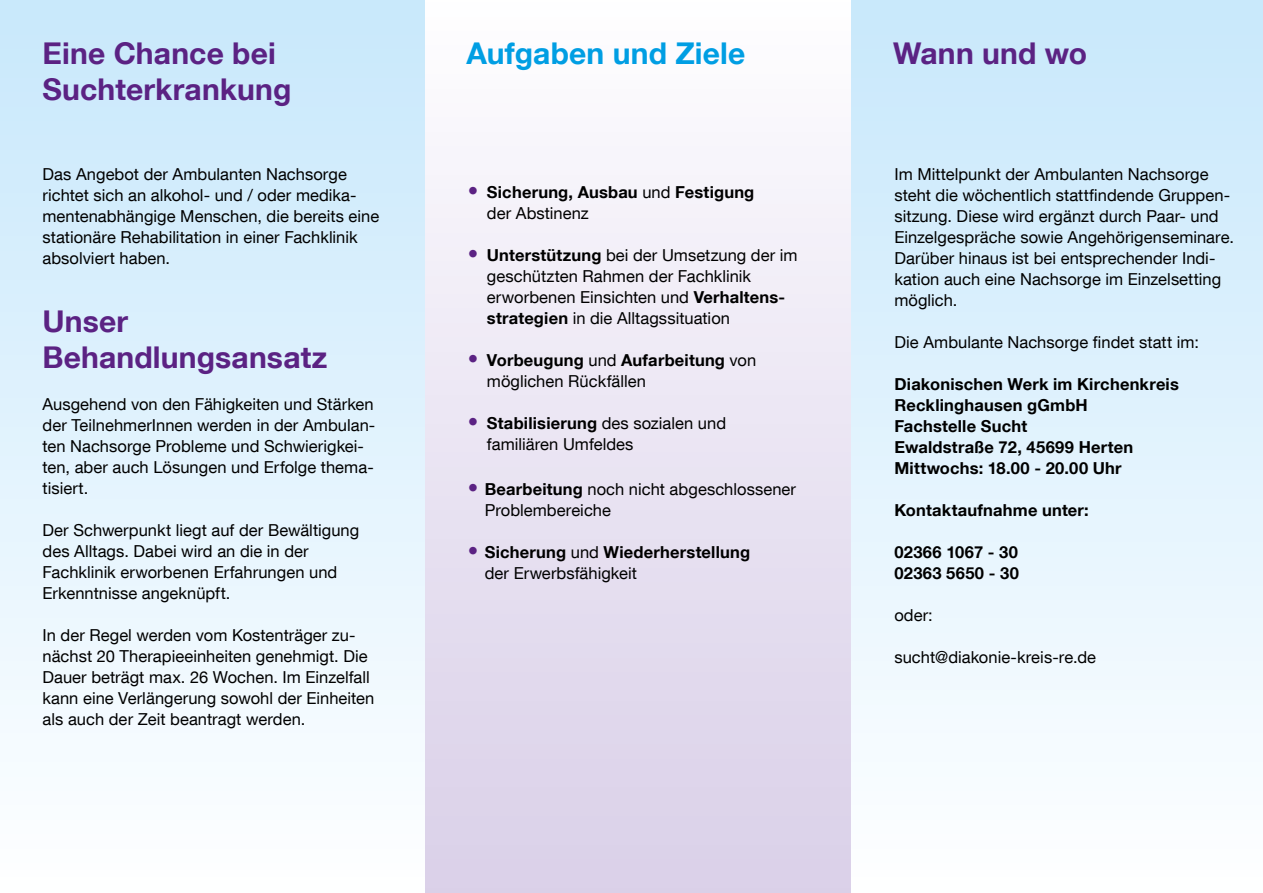
<style>
.page{position:relative;width:1263px;height:893px;background:#fff}
.page>*{position:absolute;margin:0;border:0;box-sizing:border-box;transform-origin:0 0}
.t1{font:700 30px/36px "Helvetica Neue LT Com";letter-spacing:.005em;color:#5b2283}
.t2{font:700 30px "Helvetica Neue LT Com";letter-spacing:.005em;color:#009ee3}
.t3{font:16.5px/21px "Helvetica Neue LT Com";letter-spacing:.005em;color:#000}
.t4{font:700 16.5px/21px "Helvetica Neue LT Com";letter-spacing:.01em;color:#000}
.s1{font-weight:400;font-size:21px;color:#5b2283}
.s2{font-weight:400}
.s3{font-size:21px;color:#5b2283}
.s4{font-weight:700}
</style>
<div class="page">
<div style="left:0;top:0;width:425px;height:893px;background:linear-gradient(to bottom,#c7e8fb,#feffff)"></div>
<div style="left:850px;top:0;width:413px;height:893px;background:linear-gradient(to bottom,#c7e8fb,#feffff)"></div>
<div style="left:425px;top:0;width:425px;height:893px;background:linear-gradient(to bottom,#fefdff,#d9cfe8)"></div>
<h1 class="t1" style="left:43px;top:34px;width:250px">Eine Chance bei<br>Suchterkrankung</h1>
<h1 class="t2" style="left:466px;top:34px;width:280px">Aufgaben und Ziele</h1>
<h1 class="t1" style="left:893px;top:34px;width:196px">Wann und wo</h1>
<p class="t3" style="left:43px;top:163px;width:338px">Das Angebot der Ambulanten Nachsorge richtet sich an alkohol- und / oder medika&shy;mentenabhängige Menschen, die bereits eine stationäre Rehabilitation in einer Fachklinik absolviert haben.</p>
<h1 class="t1" style="left:43px;top:302px;width:286px">Unser<br>Behandlungsansatz</h1>
<p class="t3" style="left:43px;top:393px;width:334px">Ausgehend von den Fähigkeiten und Stärken der TeilnehmerInnen werden in der Ambulan&shy;ten Nachsorge Probleme und Schwierigkei&shy;ten, aber auch Lösungen und Erfolge thema&shy;tisiert.</p>
<p class="t3" style="left:43px;top:519px;width:318px">Der Schwerpunkt liegt auf der Bewältigung des Alltags. Dabei wird an die in der Fachklinik erworbenen Erfahrungen und Erkenntnisse angeknüpft.</p>
<p class="t3" style="left:43px;top:624px;width:333px">In der Regel werden vom Kostenträger zu&shy;nächst 20 Therapieeinheiten genehmigt. Die Dauer beträgt max. 26 Wochen. Im Einzelfall kann eine Verlängerung sowohl der Einheiten als auch der Zeit beantragt werden.</p>
<p class="t4" style="left:487px;top:181px;width:269px;text-indent:-19px"><span class="s1">•</span> Sicherung, Ausbau <span class="s2">und</span> Festigung <span class="s2">der Abstinenz</span></p>
<p class="t3" style="left:487px;top:244px;width:312px;text-indent:-19px"><span class="s3">•</span> <span class="s4">Unterstützung</span> bei der Umsetzung der im geschützten Rahmen der Fachklinik erworbenen Einsichten und <span class="s4">Verhaltens&shy;strategien</span> in die Alltagssituation</p>
<p class="t3" style="left:487px;top:349px;width:271px;text-indent:-19px"><span class="s3">•</span> <span class="s4">Vorbeugung</span> und <span class="s4">Aufarbeitung</span> von möglichen Rückfällen</p>
<p class="t3" style="left:487px;top:412px;width:241px;text-indent:-19px"><span class="s3">•</span> <span class="s4">Stabilisierung</span> des sozialen und familiären Umfeldes</p>
<p class="t3" style="left:485px;top:478px;width:313px;text-indent:-17px"><span class="s3">•</span> <span class="s4">Bearbeitung</span> noch nicht abgeschlossener<br>Problembereiche</p>
<p class="t4" style="left:485px;top:541px;width:267px;text-indent:-17px"><span class="s1">•</span> Sicherung <span class="s2">und</span> Wiederherstellung <span class="s2">der Erwerbsfähigkeit</span></p>
<p class="t3" style="left:894px;top:163px;width:341px">Im Mittelpunkt der Ambulanten Nachsorge steht die wöchentlich stattfindende Gruppen&shy;sitzung. Diese wird ergänzt durch Paar- und Einzelgespräche sowie Angehörigenseminare.<br>Darüber hinaus ist bei entsprechender Indi&shy;kation auch eine Nachsorge im Einzelsetting möglich.</p>
<p class="t3" style="left:894px;top:331px;width:306px">Die Ambulante Nachsorge findet statt im:</p>
<p class="t4" style="left:894px;top:373px;width:286px">Diakonischen Werk im Kirchenkreis<br>Recklinghausen gGmbH<br>Fachstelle Sucht<br>Ewaldstraße 72, 45699 Herten<br>Mittwochs: 18.00 - 20.00 Uhr</p>
<p class="t4" style="left:894px;top:499px;width:196px">Kontaktaufnahme unter:</p>
<p class="t4" style="left:894px;top:541px;width:126px">02366 1067 - 30<br>02363 5650 - 30</p>
<p class="t3" style="left:894px;top:604px;width:40px">oder:</p>
<p class="t3" style="left:894px;top:646px;width:203px">sucht@diakonie-kreis-re.de</p>
</div>
